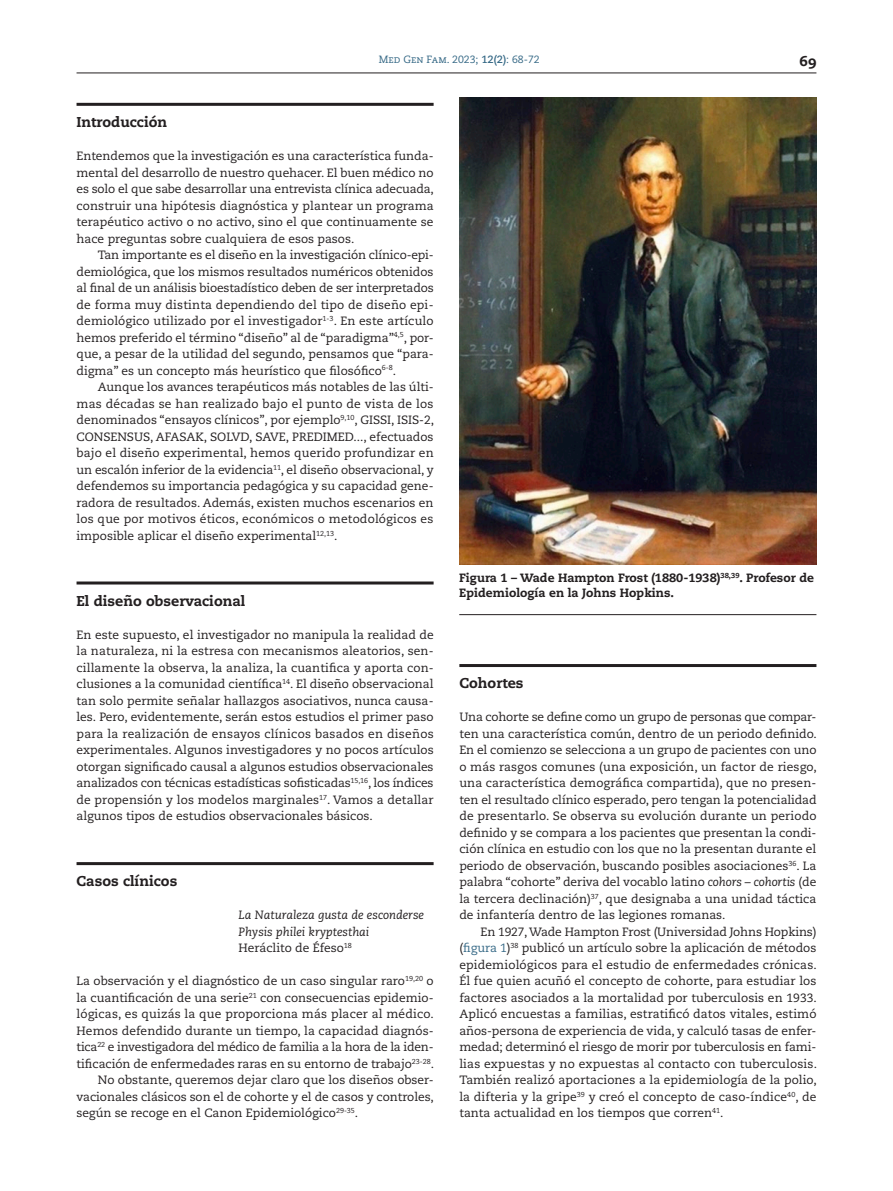
<style>
.page{position:relative;width:893px;height:1191px;background:#fff}
.page>*{position:absolute;margin:0;border:0;box-sizing:border-box;transform-origin:0 0}
.parr_1{font:800 14.25px "Caecilia LT Std";color:#231f20}
.parr_1_1ª_linea{font:800 14.25px "Caecilia LT Std";color:#231f20}
.tx_1ª_lin{font:12px/16.5px "Caecilia LT Std";color:#231f20;text-align:justify}
.tx{font:12px/16.5px "Caecilia LT Std";color:#231f20;text-align:justify}
.fig_pie{font:800 12px/15px "Caecilia LT Std";color:#231f20}
.tx-2{font:italic 12px "Caecilia LT Std";color:#231f20}
.t1{font:10.5px "Caecilia LT Std";color:#366986}
.s1{font-weight:700}
.s2{font-style:italic}
.s3{color:#366986}
</style>
<div class="page">
<hr style="left:77px;top:73px;width:739px;height:1px;background:#231f20">
<hr style="left:77px;top:103px;width:357px;height:3px;background:#231f20">
<hr style="left:77px;top:581px;width:357px;height:3px;background:#231f20">
<hr style="left:77px;top:862px;width:357px;height:3px;background:#231f20">
<hr style="left:459px;top:664px;width:357px;height:3px;background:#231f20">
<hr style="left:459px;top:614px;width:357px;height:1px;background:#231f20">
<img style="left:459px;top:98px;width:357px;height:466px">
<p class="t1" style="left:379px;top:53px;width:162px">Med Gen Fam. 2023; <span class="s1">12(2)</span>: 68-72</p>
<p class="parr_1" style="left:800px;top:52px;width:18px">69</p>
<p class="parr_1_1ª_linea" style="left:77px;top:113px;width:92px">Introducción</p>
<p class="tx_1ª_lin" style="left:77px;top:148px;width:359px">Entendemos que la investigación es una característica funda&shy;mental del desarrollo de nuestro quehacer. El buen médico no es solo el que sabe desarrollar una entrevista clínica adecuada, construir una hipótesis diagnóstica y plantear un programa terapéutico activo o no activo, sino el que continuamente se hace preguntas sobre cualquiera de esos pasos.</p>
<p class="tx" style="left:77px;top:247px;width:359px;text-indent:21px">Tan importante es el diseño en la investigación clínico-epi&shy;demiológica, que los mismos resultados numéricos obtenidos al final de un análisis bioestadístico deben de ser interpretados de forma muy distinta dependiendo del tipo de diseño epi&shy;demiológico utilizado por el investigador<sup>1-3</sup>. En este artículo hemos preferido el término “diseño” al de “paradigma”<sup>4,5</sup>, por&shy;que, a pesar de la utilidad del segundo, pensamos que “para&shy;digma” es un concepto más heurístico que filosófico<sup>6-8</sup>.</p>
<p class="tx" style="left:77px;top:379px;width:359px;text-indent:21px">Aunque los avances terapéuticos más notables de las últi&shy;mas décadas se han realizado bajo el punto de vista de los denominados “ensayos clínicos”, por ejemplo<sup>9,10</sup>, GISSI, ISIS-2, CONSENSUS, AFASAK, SOLVD, SAVE, PREDIMED..., efectuados bajo el diseño experimental, hemos querido profundizar en un escalón inferior de la evidencia<sup>11</sup>, el diseño observacional, y defendemos su importancia pedagógica y su capacidad gene&shy;radora de resultados. Además, existen muchos escenarios en los que por motivos éticos, económicos o metodológicos es imposible aplicar el diseño experimental<sup>12,13</sup>.</p>
<p class="parr_1" style="left:77px;top:592px;width:170px">El diseño observacional</p>
<p class="tx_1ª_lin" style="left:77px;top:626px;width:359px">En este supuesto, el investigador no manipula la realidad de la naturaleza, ni la estresa con mecanismos aleatorios, sen&shy;cillamente la observa, la analiza, la cuantifica y aporta con&shy;clusiones a la comunidad científica<sup>14</sup>. El diseño observacional tan solo permite señalar hallazgos asociativos, nunca causa&shy;les. Pero, evidentemente, serán estos estudios el primer paso para la realización de ensayos clínicos basados en diseños experimentales. Algunos investigadores y no pocos artículos otorgan significado causal a algunos estudios observacionales analizados con técnicas estadísticas sofisticadas<sup>15,16</sup>, los índices de propensión y los modelos marginales<sup>17</sup>. Vamos a detallar algunos tipos de estudios observacionales básicos.</p>
<p class="parr_1" style="left:77px;top:872px;width:102px">Casos clínicos</p>
<p class="tx-2" style="left:239px;top:908px;width:187px">La Naturaleza gusta de esconderse</p>
<p class="tx-2" style="left:239px;top:925px;width:132px">Physis philei kryptesthai</p>
<p class="tx" style="left:239px;top:940px;width:115px">Heráclito de Éfeso<sup>18</sup></p>
<p class="tx_1ª_lin" style="left:77px;top:973px;width:359px">La observación y el diagnóstico de un caso singular raro<sup>19,20</sup> o la cuantificación de una serie<sup>21</sup> con consecuencias epidemio&shy;lógicas, es quizás la que proporciona más placer al médico.<br>Hemos defendido durante un tiempo, la capacidad diagnós&shy;tica<sup>22</sup> e investigadora del médico de familia a la hora de la iden&shy;tificación de enfermedades raras en su entorno de trabajo<sup>23-28</sup>.</p>
<p class="tx" style="left:77px;top:1072px;width:359px;text-indent:21px">No obstante, queremos dejar claro que los diseños obser&shy;vacionales clásicos son el de cohorte y el de casos y controles, según se recoge en el Canon Epidemiológico<sup>29-35</sup>.</p>
<p class="fig_pie" style="left:459px;top:571px;width:356px">Figura 1 – Wade Hampton Frost (1880-1938)<sup>38,39</sup>. Profesor de<br>Epidemiología en la Johns Hopkins.</p>
<p class="parr_1" style="left:459px;top:674px;width:66px">Cohortes</p>
<p class="tx_1ª_lin" style="left:459px;top:709px;width:359px">Una cohorte se define como un grupo de personas que compar&shy;ten una característica común, dentro de un periodo definido.<br>En el comienzo se selecciona a un grupo de pacientes con uno o más rasgos comunes (una exposición, un factor de riesgo, una característica demográfica compartida), que no presen&shy;ten el resultado clínico esperado, pero tengan la potencialidad de presentarlo. Se observa su evolución durante un periodo definido y se compara a los pacientes que presentan la condi&shy;ción clínica en estudio con los que no la presentan durante el periodo de observación, buscando posibles asociaciones<sup>36</sup>. La palabra “cohorte” deriva del vocablo latino <span class="s2">cohors – cohortis</span> (de la tercera declinación)<sup>37</sup>, que designaba a una unidad táctica de infantería dentro de las legiones romanas.</p>
<p class="tx" style="left:459px;top:923px;width:359px;text-indent:21px">En 1927, Wade Hampton Frost (Universidad Johns Hopkins) (<span class="s3">figura 1</span>)<sup>38</sup> publicó un artículo sobre la aplicación de métodos epidemiológicos para el estudio de enfermedades crónicas.<br>Él fue quien acuñó el concepto de cohorte, para estudiar los factores asociados a la mortalidad por tuberculosis en 1933.<br>Aplicó encuestas a familias, estratificó datos vitales, estimó años-persona de experiencia de vida, y calculó tasas de enfer&shy;medad; determinó el riesgo de morir por tuberculosis en fami&shy;lias expuestas y no expuestas al contacto con tuberculosis.<br>También realizó aportaciones a la epidemiología de la polio, la difteria y la gripe<sup>39</sup> y creó el concepto de caso-índice<sup>40</sup>, de tanta actualidad en los tiempos que corren<sup>41</sup>.</p>
</div>
